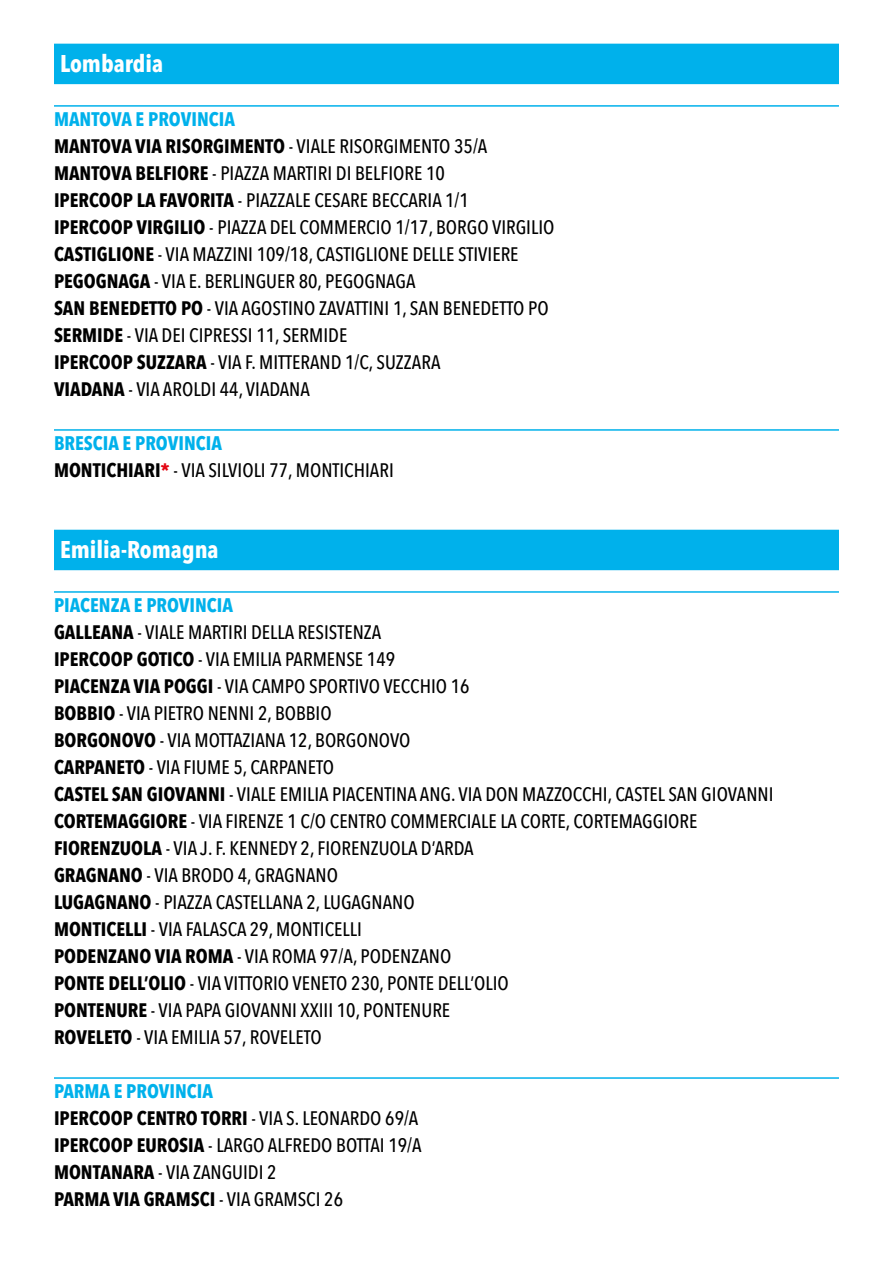
<style>
.page{position:relative;width:893px;height:1263px;background:#fff}
.page>*{position:absolute;margin:0;border:0;box-sizing:border-box;transform-origin:0 0}
.t1{font:700 condensed 24px "Avenir Next LT Pro";color:#fff}
.t2{font:500 19.5px/27px "Avenir Next Condensed";color:#000}
.t3{font:700 condensed 19.5px "Avenir Next LT Pro";color:#00b1eb}
.s1{font-weight:700}
.s2{font-weight:700;color:#e30613}
</style>
<div class="page">
<div style="left:54px;top:44px;width:785px;height:40px;background:#00b1eb"></div>
<hr style="left:54px;top:105px;width:785px;height:2px;background:#00b1eb">
<hr style="left:54px;top:429px;width:785px;height:2px;background:#00b1eb">
<div style="left:54px;top:530px;width:785px;height:40px;background:#00b1eb"></div>
<hr style="left:54px;top:591px;width:785px;height:2px;background:#00b1eb">
<hr style="left:54px;top:1077px;width:785px;height:2px;background:#00b1eb">
<p class="t1" style="left:60px;top:49px;width:105px">Lombardia</p>
<p class="t3" style="left:54px;top:107px;width:182px">MANTOVA E PROVINCIA</p>
<p class="t2" style="left:54px;top:133px;width:502px"><span class="s1">MANTOVA VIA RISORGIMENTO</span> - VIALE RISORGIMENTO 35/A <span class="s1">MANTOVA BELFIORE</span> - PIAZZA MARTIRI DI BELFIORE 10<br><span class="s1">IPERCOOP LA FAVORITA</span> - PIAZZALE CESARE BECCARIA 1/1<br><span class="s1">IPERCOOP VIRGILIO</span> - PIAZZA DEL COMMERCIO 1/17, BORGO VIRGILIO <span class="s1">CASTIGLIONE</span> - VIA MAZZINI 109/18, CASTIGLIONE DELLE STIVIERE <span class="s1">PEGOGNAGA</span> - VIA E. BERLINGUER 80, PEGOGNAGA<br><span class="s1">SAN BENEDETTO PO</span> - VIA AGOSTINO ZAVATTINI 1, SAN BENEDETTO PO <span class="s1">SERMIDE</span> - VIA DEI CIPRESSI 11, SERMIDE<br><span class="s1">IPERCOOP SUZZARA</span> - VIA F. MITTERAND 1/C, SUZZARA<br><span class="s1">VIADANA</span> - VIA AROLDI 44, VIADANA</p>
<p class="t3" style="left:54px;top:431px;width:169px">BRESCIA E PROVINCIA</p>
<p class="t2" style="left:54px;top:457px;width:341px"><span class="s1">MONTICHIARI</span><span class="s2">*</span> - VIA SILVIOLI 77, MONTICHIARI</p>
<p class="t1" style="left:60px;top:535px;width:160px">Emilia-Romagna</p>
<p class="t3" style="left:54px;top:593px;width:181px">PIACENZA E PROVINCIA</p>
<p class="t2" style="left:54px;top:619px;width:721px"><span class="s1">GALLEANA</span> - VIALE MARTIRI DELLA RESISTENZA<br><span class="s1">IPERCOOP GOTICO</span> - VIA EMILIA PARMENSE 149<br><span class="s1">PIACENZA VIA POGGI</span> - VIA CAMPO SPORTIVO VECCHIO 16<br><span class="s1">BOBBIO</span> - VIA PIETRO NENNI 2, BOBBIO<br><span class="s1">BORGONOVO</span> - VIA MOTTAZIANA 12, BORGONOVO<br><span class="s1">CARPANETO</span> - VIA FIUME 5, CARPANETO<br><span class="s1">CASTEL SAN GIOVANNI</span> - VIALE EMILIA PIACENTINA ANG. VIA DON MAZZOCCHI, CASTEL SAN GIOVANNI <span class="s1">CORTEMAGGIORE</span> - VIA FIRENZE 1 C/O CENTRO COMMERCIALE LA CORTE, CORTEMAGGIORE <span class="s1">FIORENZUOLA</span> - VIA J. F. KENNEDY 2, FIORENZUOLA D’ARDA<br><span class="s1">GRAGNANO</span> - VIA BRODO 4, GRAGNANO<br><span class="s1">LUGAGNANO</span> - PIAZZA CASTELLANA 2, LUGAGNANO<br><span class="s1">MONTICELLI</span> - VIA FALASCA 29, MONTICELLI<br><span class="s1">PODENZANO VIA ROMA</span> - VIA ROMA 97/A, PODENZANO<br><span class="s1">PONTE DELL’OLIO</span> - VIA VITTORIO VENETO 230, PONTE DELL’OLIO<br><span class="s1">PONTENURE</span> - VIA PAPA GIOVANNI XXIII 10, PONTENURE<br><span class="s1">ROVELETO</span> - VIA EMILIA 57, ROVELETO</p>
<p class="t3" style="left:54px;top:1079px;width:161px">PARMA E PROVINCIA</p>
<p class="t2" style="left:54px;top:1105px;width:369px"><span class="s1">IPERCOOP CENTRO TORRI</span> - VIA S. LEONARDO 69/A <span class="s1">IPERCOOP EUROSIA</span> - LARGO ALFREDO BOTTAI 19/A <span class="s1">MONTANARA</span> - VIA ZANGUIDI 2<br><span class="s1">PARMA VIA GRAMSCI</span> - VIA GRAMSCI 26</p>
</div>
